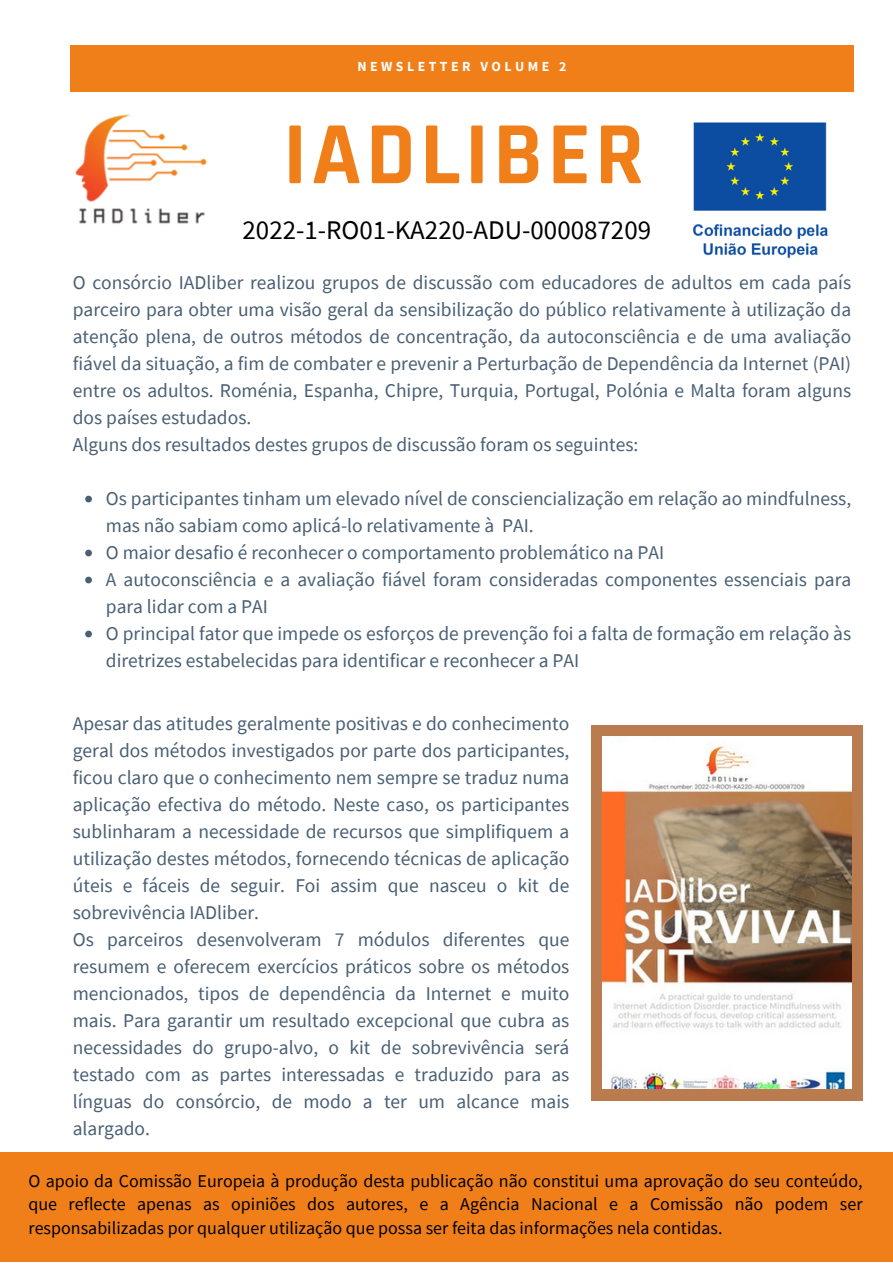
<style>
.page{position:relative;width:893px;height:1264px;background:#fff}
.page>*{position:absolute;margin:0;border:0;box-sizing:border-box;transform-origin:0 0}
.t1{font:700 89.7px "Rajdhani";letter-spacing:.05em;color:#f07f1a}
.t2{font:27px "Source Sans Pro";color:#000}
.t3{font:19.5px/27px "Source Sans Pro";color:#495f74}
.t4{font:18px/23.5px "Source Sans Pro";color:#000;text-align:justify}
.t5{font:700 13.8px "Source Sans Pro";letter-spacing:.25em;color:#fff}
</style>
<div class="page">
<div style="left:70px;top:45px;width:783px;height:47px;background:#f07f1a"></div>
<img style="left:70px;top:76px;width:183px;height:148px">
<div style="left:591px;top:725px;width:271px;height:375px;background:#ba7c4e"></div>
<img style="left:603px;top:736px;width:248px;height:352px">
<div style="left:0;top:1152px;width:892px;height:110px;background:#f07f1a"></div>
<img style="left:693px;top:122px;width:135px;height:137px">
<svg style="left:85px;top:495px;width:7px;height:7px"></svg>
<svg style="left:85px;top:549px;width:7px;height:7px"></svg>
<svg style="left:85px;top:576px;width:7px;height:7px"></svg>
<svg style="left:85px;top:630px;width:7px;height:7px"></svg>
<p class="t5" style="left:357px;top:57px;width:210px">NEWSLETTER VOLUME 2</p>
<p class="t1" style="left:283px;top:100px;width:362px">IADLIBER</p>
<p class="t2" style="left:242px;top:213px;width:410px">2022-1-RO01-KA220-ADU-000087209</p>
<p class="t3" style="left:73px;top:268px;width:779px;text-align:justify">O consórcio IADliber realizou grupos de discussão com educadores de adultos em cada país parceiro para obter uma visão geral da sensibilização do público relativamente à utilização da atenção plena, de outros métodos de concentração, da autoconsciência e de uma avaliação fiável da situação, a fim de combater e prevenir a Perturbação de Dependência da Internet (PAI) entre os adultos. Roménia, Espanha, Chipre, Turquia, Portugal, Polónia e Malta foram alguns dos países estudados.</p>
<p class="t3" style="left:73px;top:430px;width:567px">Alguns dos resultados destes grupos de discussão foram os seguintes:</p>
<p class="t3" style="left:106px;top:484px;width:746px">Os participantes tinham um elevado nível de consciencialização em relação ao mindfulness, mas não sabiam como aplicá-lo relativamente à PAI.</p>
<p class="t3" style="left:106px;top:538px;width:560px">O maior desafio é reconhecer o comportamento problemático na PAI</p>
<p class="t3" style="left:106px;top:565px;width:746px">A autoconsciência e a avaliação fiável foram consideradas componentes essenciais para para lidar com a PAI</p>
<p class="t3" style="left:106px;top:619px;width:746px">O principal fator que impede os esforços de prevenção foi a falta de formação em relação às diretrizes estabelecidas para identificar e reconhecer a PAI</p>
<p class="t3" style="left:73px;top:709px;width:498px;text-align:justify">Apesar das atitudes geralmente positivas e do conhecimento geral dos métodos investigados por parte dos participantes, ficou claro que o conhecimento nem sempre se traduz numa aplicação efectiva do método. Neste caso, os participantes sublinharam a necessidade de recursos que simplifiquem a utilização destes métodos, fornecendo técnicas de aplicação úteis e fáceis de seguir. Foi assim que nasceu o kit de sobrevivência IADliber.</p>
<p class="t3" style="left:73px;top:925px;width:498px;text-align:justify">Os parceiros desenvolveram 7 módulos diferentes que resumem e oferecem exercícios práticos sobre os métodos mencionados, tipos de dependência da Internet e muito mais. Para garantir um resultado excepcional que cubra as necessidades do grupo-alvo, o kit de sobrevivência será testado com as partes interessadas e traduzido para as línguas do consórcio, de modo a ter um alcance mais alargado.</p>
<p class="t4" style="left:28px;top:1168px;width:835px">O apoio da Comissão Europeia à produção desta publicação não constitui uma aprovação do seu conteúdo, que reflecte apenas as opiniões dos autores, e a Agência Nacional e a Comissão não podem ser responsabilizadas por qualquer utilização que possa ser feita das informações nela contidas.</p>
</div>
